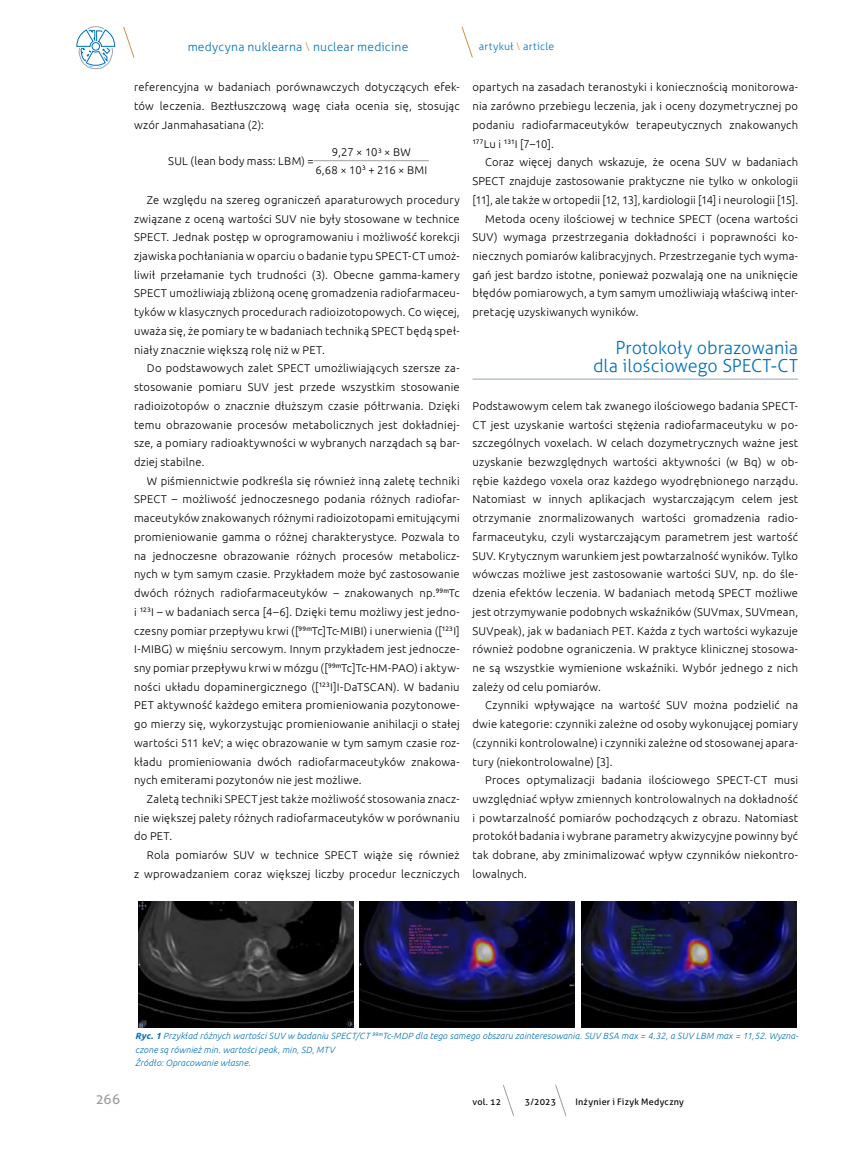
<style>
.page{position:relative;width:862px;height:1149px;background:#fff}
.page>*{position:absolute;margin:0;border:0;box-sizing:border-box;transform-origin:0 0}
.t1{font:300 18px/18.8px "Aller";letter-spacing:-.005em;color:#0070ba;text-align:right}
.t2{font:13.5px "Aller";color:#9d9d9c}
.t3{font:300 12px "Aller";letter-spacing:.015em;color:#0070ba}
.t4{font:300 11.25px/18.8px "Ubuntu";letter-spacing:.015em;color:#000;text-align:justify}
.t5{font:300 11.25px/17.2px "Ubuntu";letter-spacing:-.01em;color:#000;text-align:center}
.t6{font:300 10.5px "Aller";letter-spacing:.025em;color:#0070ba}
.t7{font:italic 300 9px/13.5px "Ubuntu";letter-spacing:.015em;color:#0070ba}
.t8{font:9px "Aller";letter-spacing:.025em;color:#000}
.s1{color:#cb9446}
.s2{font-weight:700}
</style>
<div class="page">
<svg style="left:461px;top:26px;width:12px;height:32px"></svg>
<svg style="left:555px;top:1085px;width:11px;height:30px"></svg>
<svg style="left:503px;top:1085px;width:10px;height:30px"></svg>
<svg style="left:76px;top:26px;width:59px;height:43px"></svg>
<div style="left:92px;top:43px;width:7px;height:7px;background:#fff;border-radius:50%"></div>
<div style="left:92px;top:42px;width:8px;height:8px;border:1px solid #0070ba;border-radius:50%"></div>
<hr style="left:314px;top:160px;width:114px;height:1px;background:#9d9d9c">
<hr style="left:472px;top:378px;width:325px;height:1px;background:#94a3bc">
<svg style="left:353px;top:901px;width:444px;height:125px"></svg>
<img style="left:138px;top:901px;width:215px;height:125px">
<img style="left:359px;top:901px;width:215px;height:125px">
<img style="left:580px;top:901px;width:215px;height:125px">
<p class="t3" style="left:187px;top:40px;width:222px">medycyna nuklearna <span class="s1">\</span> nuclear medicine</p>
<p class="t6" style="left:478px;top:40px;width:77px">artykuł <span class="s1">\</span> article</p>
<p class="t4" style="left:134px;top:78px;width:327px">referencyjna w badaniach porównawczych dotyczących efek&shy;tów leczenia. Beztłuszczową wagę ciała ocenia się, stosując wzór Janmahasatiana (2):</p>
<p class="t4" style="left:168px;top:151px;width:147px">SUL (lean body mass: LBM) =</p>
<p class="t5" style="left:315px;top:143px;width:113px">9,27 × 10<sup>3</sup> × BW<br>6,68 × 10<sup>3</sup> + 216 × BMI</p>
<p class="t4" style="left:134px;top:190px;width:327px;text-indent:13px">Ze względu na szereg ograniczeń aparaturowych procedury związane z oceną wartości SUV nie były stosowane w technice SPECT. Jednak postęp w oprogramowaniu i możliwość korekcji zjawiska pochłaniania w oparciu o badanie typu SPECT-CT umoż&shy;liwił przełamanie tych trudności (3). Obecne gamma-kamery SPECT umożliwiają zbliżoną ocenę gromadzenia radiofarmaceu&shy;tyków w klasycznych procedurach radioizotopowych. Co więcej, uważa się, że pomiary te w badaniach techniką SPECT będą speł&shy;niały znacznie większą rolę niż w PET.</p>
<p class="t4" style="left:134px;top:358px;width:327px;text-indent:13px">Do podstawowych zalet SPECT umożliwiających szersze za&shy;stosowanie pomiaru SUV jest przede wszystkim stosowanie radioizotopów o znacznie dłuższym czasie półtrwania. Dzięki temu obrazowanie procesów metabolicznych jest dokładniej&shy;sze, a pomiary radioaktywności w wybranych narządach są bar&shy;dziej stabilne.</p>
<p class="t4" style="left:134px;top:471px;width:327px;text-indent:13px">W piśmiennictwie podkreśla się również inną zaletę techniki SPECT – możliwość jednoczesnego podania różnych radiofar&shy;maceutyków znakowanych różnymi radioizotopami emitującymi promieniowanie gamma o różnej charakterystyce. Pozwala to na jednoczesne obrazowanie różnych procesów metabolicz&shy;nych w tym samym czasie. Przykładem może być zastosowanie dwóch różnych radiofarmaceutyków – znakowanych np.<sup>99m</sup>Tc i <sup>123</sup>I – w badaniach serca [4–6]. Dzięki temu możliwy jest jedno&shy;czesny pomiar przepływu krwi ([<sup>99m</sup>Tc]Tc-MIBI) i unerwienia ([<sup>123</sup>I] I-MIBG) w mięśniu sercowym. Innym przykładem jest jednocze&shy;sny pomiar przepływu krwi w mózgu ([<sup>99m</sup>Tc]Tc-HM-PAO) i aktyw&shy;ności układu dopaminergicznego ([<sup>123</sup>I]I-DaTSCAN). W badaniu PET aktywność każdego emitera promieniowania pozytonowe&shy;go mierzy się, wykorzystując promieniowanie anihilacji o stałej wartości 511 keV; a więc obrazowanie w tym samym czasie roz&shy;kładu promieniowania dwóch radiofarmaceutyków znakowa&shy;nych emiterami pozytonów nie jest możliwe.</p>
<p class="t4" style="left:134px;top:789px;width:327px;text-indent:13px">Zaletą techniki SPECT jest także możliwość stosowania znacz&shy;nie większej palety różnych radiofarmaceutyków w porównaniu do PET.</p>
<p class="t4" style="left:134px;top:845px;width:327px;text-align:right">Rola pomiarów SUV w technice SPECT wiąże się również<br>z wprowadzaniem coraz większej liczby procedur leczniczych</p>
<p class="t4" style="left:472px;top:78px;width:327px">opartych na zasadach teranostyki i koniecznością monitorowa&shy;nia zarówno przebiegu leczenia, jak i oceny dozymetrycznej po podaniu radiofarmaceutyków terapeutycznych znakowanych <sup>177</sup>Lu i <sup>131</sup>I [7–10].</p>
<p class="t4" style="left:485px;top:153px;width:314px">Coraz więcej danych wskazuje, że ocena SUV w badaniach</p>
<p class="t4" style="left:472px;top:171px;width:327px">SPECT znajduje zastosowanie praktyczne nie tylko w onkologii</p>
<p class="t4" style="left:472px;top:190px;width:327px">[11], ale także w ortopedii [12, 13], kardiologii [14] i neurologii [15].</p>
<p class="t4" style="left:485px;top:209px;width:314px">Metoda oceny ilościowej w technice SPECT (ocena wartości</p>
<p class="t4" style="left:472px;top:227px;width:327px">SUV) wymaga przestrzegania dokładności i poprawności ko-</p>
<p class="t4" style="left:472px;top:246px;width:327px">niecznych pomiarów kalibracyjnych. Przestrzeganie tych wyma-</p>
<p class="t4" style="left:472px;top:265px;width:327px">gań jest bardzo istotne, ponieważ pozwalają one na uniknięcie</p>
<p class="t4" style="left:472px;top:284px;width:327px">błędów pomiarowych, a tym samym umożliwiają właściwą inter-</p>
<p class="t4" style="left:472px;top:302px;width:167px">pretację uzyskiwanych wyników.</p>
<h1 class="t1" style="left:592px;top:338px;width:206px">Protokoły obrazowania dla ilościowego SPECT-CT</h1>
<p class="t4" style="left:472px;top:396px;width:327px">Podstawowym celem tak zwanego ilościowego badania SPECT-CT jest uzyskanie wartości stężenia radiofarmaceutyku w po&shy;szczególnych voxelach. W celach dozymetrycznych ważne jest uzyskanie bezwzględnych wartości aktywności (w Bq) w ob&shy;rębie każdego voxela oraz każdego wyodrębnionego narządu.<br>Natomiast w innych aplikacjach wystarczającym celem jest otrzymanie znormalizowanych wartości gromadzenia radio&shy;farmaceutyku, czyli wystarczającym parametrem jest wartość SUV. Krytycznym warunkiem jest powtarzalność wyników. Tylko wówczas możliwe jest zastosowanie wartości SUV, np. do śle&shy;dzenia efektów leczenia. W badaniach metodą SPECT możliwe jest otrzymywanie podobnych wskaźników (SUVmax, SUVmean, SUVpeak), jak w badaniach PET. Każda z tych wartości wykazuje również podobne ograniczenia. W praktyce klinicznej stosowa&shy;ne są wszystkie wymienione wskaźniki. Wybór jednego z nich zależy od celu pomiarów.</p>
<p class="t4" style="left:472px;top:695px;width:327px;text-indent:13px">Czynniki wpływające na wartość SUV można podzielić na dwie kategorie: czynniki zależne od osoby wykonującej pomiary (czynniki kontrolowalne) i czynniki zależne od stosowanej apara&shy;tury (niekontrolowalne) [3].</p>
<p class="t4" style="left:472px;top:770px;width:327px;text-indent:13px">Proces optymalizacji badania ilościowego SPECT-CT musi uwzględniać wpływ zmiennych kontrolowalnych na dokładność i powtarzalność pomiarów pochodzących z obrazu. Natomiast protokół badania i wybrane parametry akwizycyjne powinny być tak dobrane, aby zminimalizować wpływ czynników niekontro&shy;lowalnych.</p>
<p class="t7" style="left:135px;top:1028px;width:664px"><span class="s2">Ryc. 1</span> Przykład różnych wartości SUV w badaniu SPECT/CT <sup>99m</sup>Tc-MDP dla tego samego obszaru zainteresowania. SUV BSA max = 4.32, a SUV LBM max = 11,52. Wyzna&shy;czone są również min. wartości peak, min, SD, MTV<br>Źródło: Opracowanie własne.</p>
<p class="t2" style="left:96px;top:1090px;width:26px">266</p>
<p class="t8" style="left:472px;top:1095px;width:30px">vol. 12</p>
<p class="t8" style="left:524px;top:1095px;width:33px">3/2023</p>
<p class="t8" style="left:575px;top:1095px;width:110px">Inżynier i Fizyk Medyczny</p>
</div>
